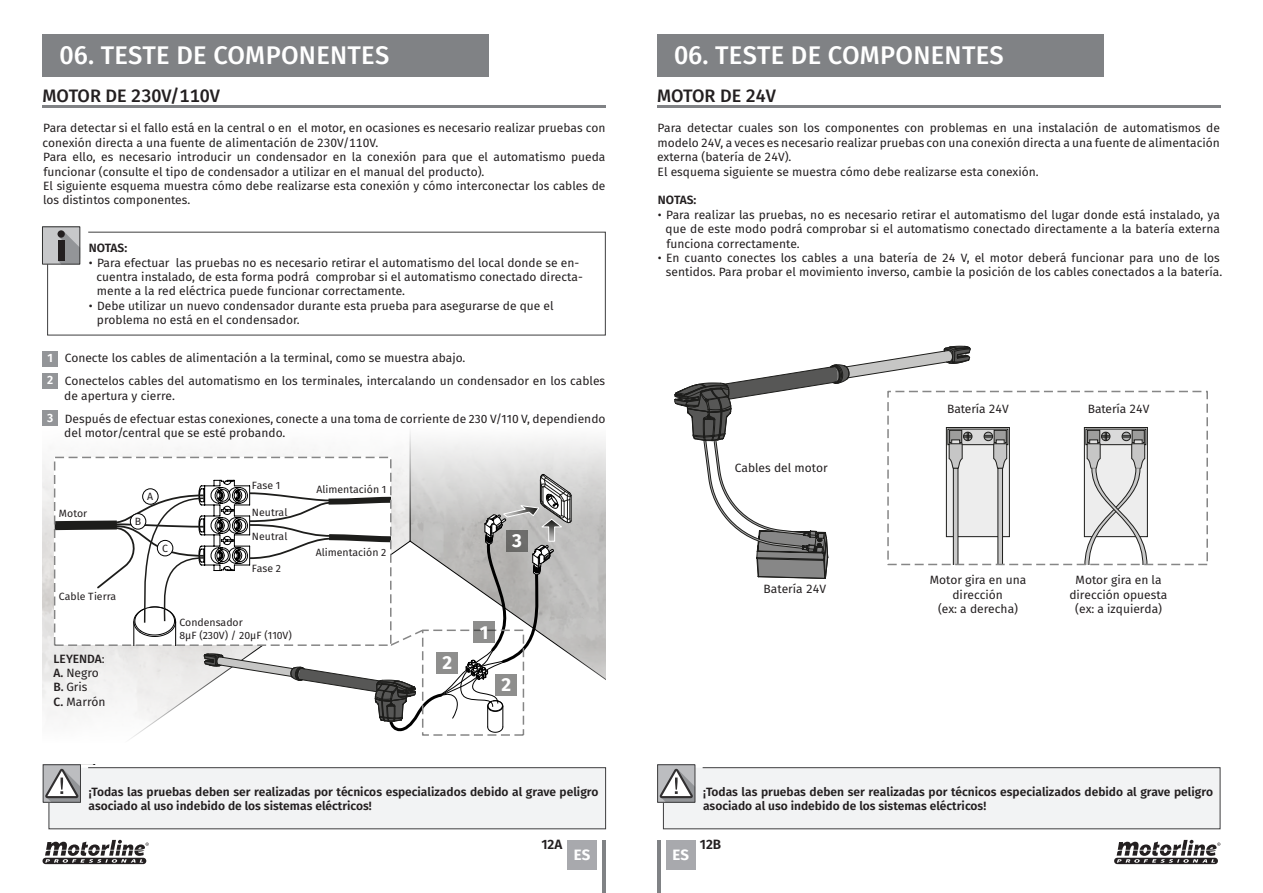
<style>
.page{position:relative;width:1263px;height:893px;background:#fff}
.page>*{position:absolute;margin:0;border:0;box-sizing:border-box;transform-origin:0 0}
.titulos{font:500 25.5px "Fira Sans";letter-spacing:.01em;color:#fff}
.t1{font:700 18.75px "Fira Sans";color:#fff}
.legenda{font:500 18px "Fira Sans";color:#231f20}
.t2{font:700 15px "Fira Sans";color:#fff}
.t3{font:600 13.5px "Fira Sans";color:#231f20}
.Paragraph_Style_2{font:12px/14.4px "Fira Sans";color:#231f20}
.Paragraph_Style_2-2{font:600 12px/14.4px "Fira Sans";color:#231f20}
.t4{font:500 12px "Fira Sans";color:#231f20}
.t5{font:600 12px "Fira Sans";color:#fff}
.t6{font:10.5px "Fira Sans";color:#231f20}
.s1{font-weight:400}
.s2{font-weight:500}
</style>
<div class="page">
<div style="left:657px;top:34px;width:446px;height:43px;background:#808285"></div>
<div style="left:43px;top:34px;width:446px;height:43px;background:#808285"></div>
<hr style="left:43px;top:105px;width:563px;height:3px;background:#808285">
<hr style="left:657px;top:105px;width:563px;height:3px;background:#808285">
<div style="left:666px;top:840px;width:30px;height:29px;background:#a8a9ad"></div>
<div style="left:567px;top:840px;width:30px;height:29px;background:#a8a9ad"></div>
<hr style="left:603px;top:840px;width:3px;height:53px;background:#808285">
<hr style="left:657px;top:840px;width:3px;height:53px;background:#808285">
<svg style="left:43px;top:431px;width:563px;height:92px"></svg>
<div style="left:55px;top:457px;width:336px;height:188px;background:#fff"></div>
<div style="left:657px;top:764px;width:38px;height:38px;background:#bcbdc0"></div>
<svg style="left:660px;top:767px;width:561px;height:63px"></svg>
<div style="left:657px;top:764px;width:38px;height:39px;border:1px solid #3e3e3f"></div>
<svg style="left:45px;top:474px;width:561px;height:356px"></svg>
<div style="left:43px;top:764px;width:38px;height:39px;border:1px solid #3e3e3f"></div>
<div style="left:43px;top:351px;width:15px;height:15px;background:#939598"></div>
<div style="left:43px;top:373px;width:15px;height:15px;background:#939598"></div>
<div style="left:43px;top:411px;width:15px;height:15px;background:#939598"></div>
<div style="left:946px;top:427px;width:63px;height:110px;background:#ededed"></div>
<div style="left:946px;top:427px;width:64px;height:110px;border:1px solid #1d1d1b"></div>
<div style="left:948px;top:429px;width:60px;height:16px;background:#dadada"></div>
<div style="left:947px;top:429px;width:61px;height:16px;border:1px solid #1d1d1b"></div>
<svg style="left:674px;top:346px;width:299px;height:233px"></svg>
<svg style="left:983px;top:429px;width:24px;height:133px"></svg>
<svg style="left:1084px;top:429px;width:64px;height:133px;background:#ccc"></svg>
<div style="left:887px;top:391px;width:321px;height:174px;border:2px dashed #868686"></div>
<svg style="left:1114px;top:840px;width:106px;height:24px"></svg>
<svg style="left:43px;top:840px;width:106px;height:24px"></svg>
<div style="left:42px;top:227px;width:38px;height:37px;background:#c7c8ca"></div>
<div style="left:42px;top:226px;width:38px;height:39px;border:1px solid #333"></div>
<svg style="left:47px;top:231px;width:559px;height:105px"></svg>
<p class="titulos" style="left:60px;top:35px;width:331px">06. TESTE DE COMPONENTES</p>
<p class="titulos" style="left:674px;top:35px;width:331px">06. TESTE DE COMPONENTES</p>
<p class="legenda" style="left:43px;top:81px;width:179px">MOTOR DE 230V/110V</p>
<p class="legenda" style="left:657px;top:81px;width:121px">MOTOR DE 24V</p>
<p class="Paragraph_Style_2" style="left:43px;top:121px;width:564px">Para detectar si el fallo está en la central o en el motor, en ocasiones es necesario realizar pruebas con conexión directa a una fuente de alimentación de 230V/110V.</p>
<p class="Paragraph_Style_2" style="left:43px;top:149px;width:564px">Para ello, es necesario introducir un condensador en la conexión para que el automatismo pueda funcionar (consulte el tipo de condensador a utilizar en el manual del producto).</p>
<p class="Paragraph_Style_2" style="left:43px;top:178px;width:564px">El siguiente esquema muestra cómo debe realizarse esta conexión y cómo interconectar los cables de los distintos componentes.</p>
<p class="t5" style="left:47px;top:348px;width:7px">1</p>
<p class="t5" style="left:47px;top:370px;width:8px">2</p>
<p class="t5" style="left:47px;top:408px;width:8px">3</p>
<p class="Paragraph_Style_2-2" style="left:89px;top:240px;width:40px">NOTAS:</p>
<p class="Paragraph_Style_2" style="left:97px;top:255px;width:488px;text-indent:-8px">• Para efectuar las pruebas no es necesario retirar el automatismo del local donde se en&shy;cuentra instalado, de esta forma podrá comprobar si el automatismo conectado directa&shy;mente a la red eléctrica puede funcionar correctamente.</p>
<p class="Paragraph_Style_2" style="left:97px;top:298px;width:458px;text-indent:-8px">• Debe utilizar un nuevo condensador durante esta prueba para asegurarse de que el problema no está en el condensador.</p>
<p class="Paragraph_Style_2" style="left:65px;top:351px;width:402px">Conecte los cables de alimentación a la terminal, como se muestra abajo.</p>
<p class="Paragraph_Style_2" style="left:64px;top:373px;width:542px">Conectelos cables del automatismo en los terminales, intercalando un condensador en los cables de apertura y cierre.</p>
<p class="Paragraph_Style_2" style="left:64px;top:411px;width:543px">Después de efectuar estas conexiones, conecte a una toma de corriente de 230 V/110 V, dependiendo del motor/central que se esté probando.</p>
<p class="t6" style="left:59px;top:505px;width:30px">Motor</p>
<p class="t6" style="left:59px;top:589px;width:59px">Cable Tierra</p>
<p class="t4" style="left:54px;top:649px;width:53px">LEYENDA<span class="s1">:</span></p>
<p class="Paragraph_Style_2" style="left:54px;top:665px;width:47px"><span class="s2">A.</span> Negro</p>
<p class="Paragraph_Style_2" style="left:54px;top:680px;width:35px"><span class="s2">B.</span> Gris</p>
<p class="Paragraph_Style_2" style="left:54px;top:694px;width:54px"><span class="s2">C.</span> Marrón</p>
<p class="t6" style="left:147px;top:489px;width:8px">A</p>
<p class="t6" style="left:135px;top:513px;width:8px">B</p>
<p class="t6" style="left:162px;top:540px;width:7px">C</p>
<p class="t6" style="left:252px;top:478px;width:30px">Fase 1</p>
<p class="t6" style="left:252px;top:504px;width:37px">Neutral</p>
<p class="t6" style="left:252px;top:528px;width:37px">Neutral</p>
<p class="t6" style="left:252px;top:560px;width:31px">Fase 2</p>
<p class="t6" style="left:179px;top:614px;width:65px">Condensador</p>
<p class="t6" style="left:179px;top:627px;width:114px">8μF (230V) / 20μF (110V)</p>
<p class="t6" style="left:316px;top:481px;width:72px">Alimentación 1</p>
<p class="t6" style="left:316px;top:544px;width:72px">Alimentación 2</p>
<p class="t1" style="left:512px;top:525px;width:11px">3</p>
<p class="t1" style="left:442px;top:647px;width:11px">2</p>
<p class="t1" style="left:480px;top:616px;width:10px">1</p>
<p class="t1" style="left:501px;top:669px;width:11px">2</p>
<p class="Paragraph_Style_2-2" style="left:89px;top:784px;width:511px">¡Todas las pruebas deben ser realizadas por técnicos especializados debido al grave peligro asociado al uso indebido de los sistemas eléctricos!</p>
<p class="Paragraph_Style_2" style="left:657px;top:121px;width:564px;text-align:justify">Para detectar cuales son los componentes con problemas en una instalación de automatismos de modelo 24V, a veces es necesario realizar pruebas con una conexión directa a una fuente de alimentación externa (batería de 24V).</p>
<p class="Paragraph_Style_2" style="left:658px;top:164px;width:383px">El esquema siguiente se muestra cómo debe realizarse esta conexión.</p>
<p class="Paragraph_Style_2-2" style="left:658px;top:192px;width:40px">NOTAS:</p>
<p class="Paragraph_Style_2" style="left:666px;top:207px;width:556px;text-align:justify;text-indent:-8px">• Para realizar las pruebas, no es necesario retirar el automatismo del lugar donde está instalado, ya que de este modo podrá comprobar si el automatismo conectado directamente a la batería externa funciona correctamente.</p>
<p class="Paragraph_Style_2" style="left:658px;top:250px;width:566px;text-align:right">• En cuanto conectes los cables a una batería de 24 V, el motor deberá funcionar para uno de los sentidos. Para probar el movimiento inverso, cambie la posición de los cables conectados a la batería.</p>
<p class="Paragraph_Style_2" style="left:735px;top:460px;width:94px">Cables del motor</p>
<p class="Paragraph_Style_2" style="left:947px;top:401px;width:63px">Batería 24V</p>
<p class="Paragraph_Style_2" style="left:764px;top:582px;width:64px">Batería 24V</p>
<p class="Paragraph_Style_2" style="left:930px;top:573px;width:98px;text-align:center">Motor gira en una dirección</p>
<p class="Paragraph_Style_2" style="left:938px;top:601px;width:82px">(ex: a derecha)</p>
<p class="Paragraph_Style_2" style="left:1088px;top:401px;width:63px">Batería 24V</p>
<p class="Paragraph_Style_2" style="left:1075px;top:573px;width:88px">Motor gira en la</p>
<p class="Paragraph_Style_2" style="left:1069px;top:587px;width:99px">dirección opuesta</p>
<p class="Paragraph_Style_2" style="left:1075px;top:601px;width:88px">(ex: a izquierda)</p>
<p class="Paragraph_Style_2-2" style="left:703px;top:784px;width:511px">¡Todas las pruebas deben ser realizadas por técnicos especializados debido al grave peligro asociado al uso indebido de los sistemas eléctricos!</p>
<p class="t3" style="left:541px;top:833px;width:22px">12A</p>
<p class="t3" style="left:700px;top:833px;width:23px">12B</p>
<p class="t2" style="left:574px;top:843px;width:18px">ES</p>
<p class="t2" style="left:672px;top:843px;width:18px">ES</p>
</div>
